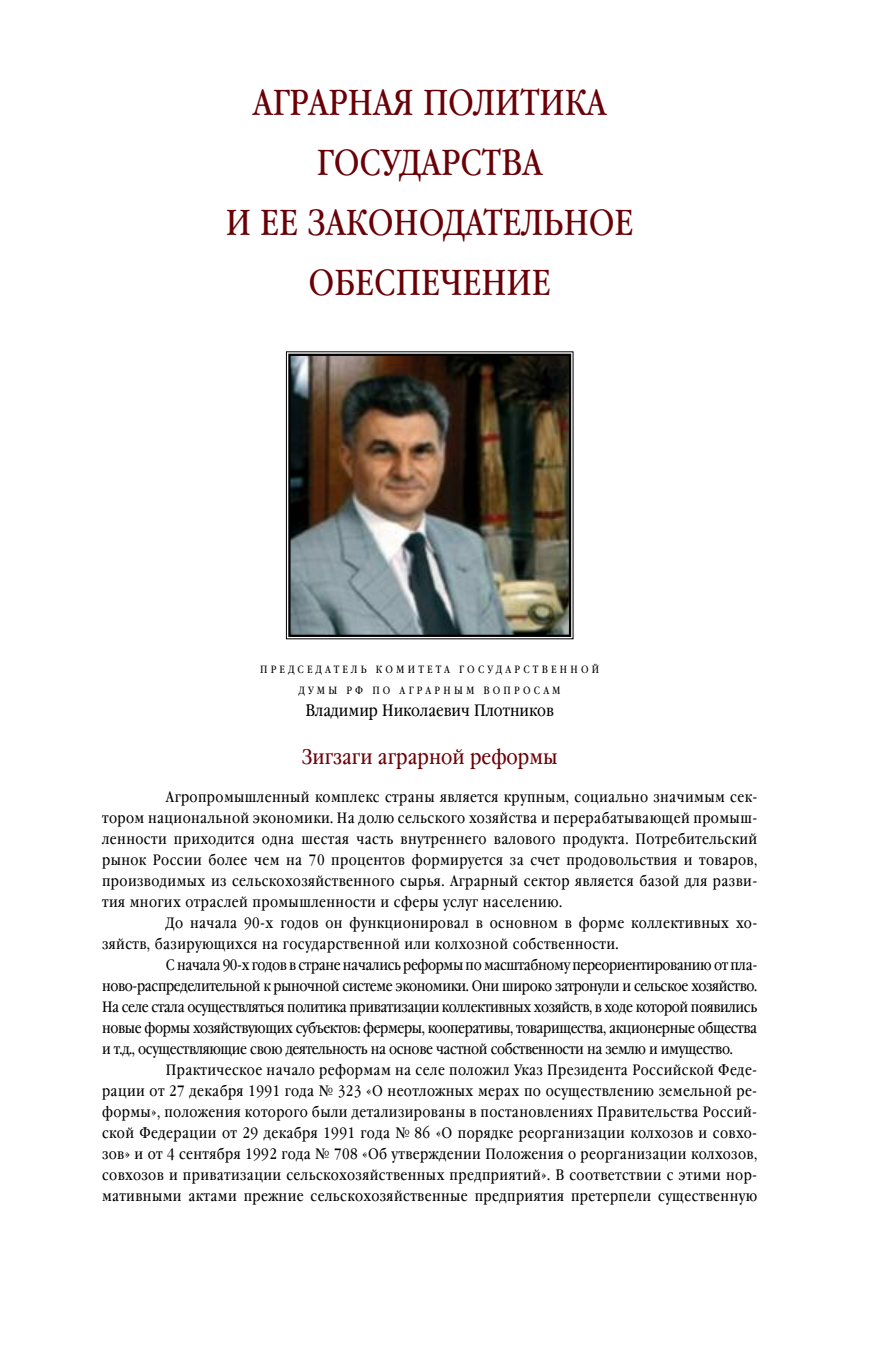
<style>
.page{position:relative;width:893px;height:1361px;background:#fff}
.page>*{position:absolute;margin:0;border:0;box-sizing:border-box;transform-origin:0 0}
.t1{font:36px/60px "Garamond Book Narrow C";color:#6a0007;text-align:center}
.t2{font:21px "Garamond Book Narrow C";color:#6a0007}
.t3{font:16.5px "Garamond Book Narrow C";color:#000}
.t4{font:15px "Garamond Book Narrow C";letter-spacing:.025em;color:#000}
.t5{font:15px "Garamond Book Narrow C";letter-spacing:-.025em;color:#000}
.t6{font:10.5px/21px "Garamond Book Narrow C";letter-spacing:.305em;color:#000;text-align:center}
</style>
<div class="page">
<img style="left:291px;top:357px;width:277px;height:277px">
<div style="left:288px;top:354px;width:283px;height:283px;border:2px solid #000"></div>
<h1 class="t1" style="left:226px;top:72px;width:409px">АГРАРНАЯ ПОЛИТИКА<br>ГОСУДАРСТВА<br>И ЕЕ ЗАКОНОДАТЕЛЬНОЕ<br>ОБЕСПЕЧЕНИЕ</h1>
<p class="t6" style="left:260px;top:658px;width:340px">ПРЕДСЕДАТЕЛЬ КОМИТЕТА ГОСУДАРСТВЕННОЙ<br>ДУМЫ РФ ПО АГРАРНЫМ ВОПРОСАМ</p>
<p class="t3" style="left:305px;top:701px;width:250px">Владимир Николаевич Плотников</p>
<h2 class="t2" style="left:302px;top:744px;width:257px">Зигзаги аграрной реформы</h2>
<p class="t4" style="left:166px;top:788px;width:593px">Агропромышленный комплекс страны является крупным, социально значимым сек-</p>
<p class="t4" style="left:102px;top:809px;width:656px">тором национальной экономики. На долю сельского хозяйства и перерабатывающей промыш-</p>
<p class="t4" style="left:102px;top:830px;width:656px">ленности приходится одна шестая часть внутреннего валового продукта. Потребительский</p>
<p class="t4" style="left:102px;top:851px;width:656px">рынок России более чем на 70 процентов формируется за счет продовольствия и товаров,</p>
<p class="t4" style="left:102px;top:872px;width:656px">производимых из сельскохозяйственного сырья. Аграрный сектор является базой для разви-</p>
<p class="t4" style="left:102px;top:893px;width:461px">тия многих отраслей промышленности и сферы услуг населению.</p>
<p class="t4" style="left:166px;top:914px;width:593px">До начала 90-х годов он функционировал в основном в форме коллективных хо-</p>
<p class="t4" style="left:102px;top:935px;width:518px">зяйств, базирующихся на государственной или колхозной собственности.</p>
<p class="t5" style="left:166px;top:956px;width:593px">С начала 90-х годов в стране начались реформы по масштабному переориентированию от пла-</p>
<p class="t5" style="left:102px;top:977px;width:656px">ново-распределительной к рыночной системе экономики. Они широко затронули и сельское хозяйство.</p>
<p class="t5" style="left:102px;top:998px;width:656px">На селе стала осуществляться политика приватизации коллективных хозяйств, в ходе которой появились</p>
<p class="t5" style="left:102px;top:1019px;width:656px">новые формы хозяйствующих субъектов: фермеры, кооперативы, товарищества, акционерные общества</p>
<p class="t5" style="left:102px;top:1040px;width:632px">и т.д., осуществляющие свою деятельность на основе частной собственности на землю и имущество.</p>
<p class="t4" style="left:166px;top:1061px;width:593px">Практическое начало реформам на селе положил Указ Президента Российской Феде-</p>
<p class="t4" style="left:102px;top:1082px;width:656px">рации от 27 декабря 1991 года № 323 «О неотложных мерах по осуществлению земельной ре-</p>
<p class="t4" style="left:102px;top:1103px;width:656px">формы», положения которого были детализированы в постановлениях Правительства Россий-</p>
<p class="t4" style="left:102px;top:1124px;width:656px">ской Федерации от 29 декабря 1991 года № 86 «О порядке реорганизации колхозов и совхо-</p>
<p class="t4" style="left:102px;top:1145px;width:656px">зов» и от 4 сентября 1992 года № 708 «Об утверждении Положения о реорганизации колхозов,</p>
<p class="t4" style="left:102px;top:1166px;width:656px">совхозов и приватизации сельскохозяйственных предприятий». В соответствии с этими нор-</p>
<p class="t4" style="left:102px;top:1187px;width:656px">мативными актами прежние сельскохозяйственные предприятия претерпели существенную</p>
</div>
